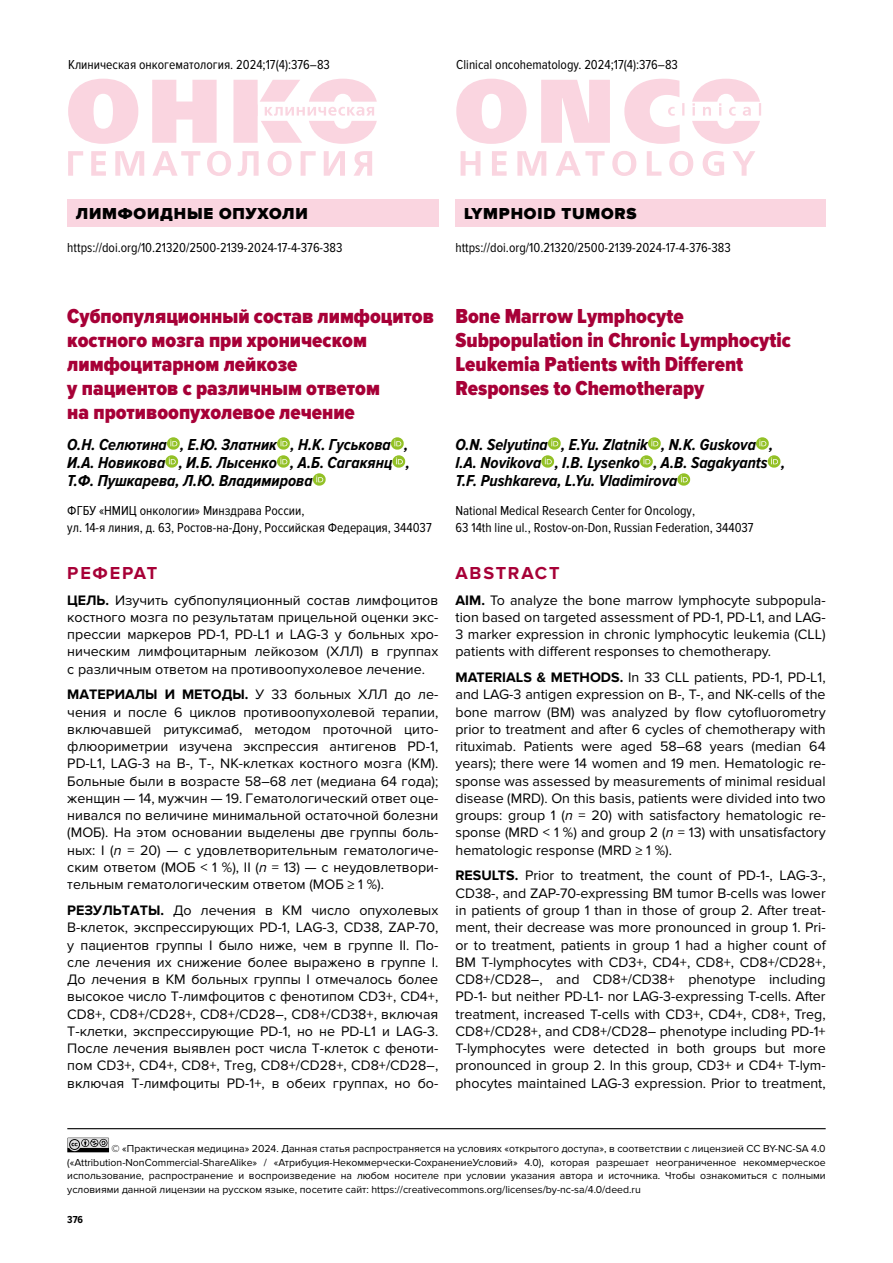
<style>
.page{position:relative;width:893px;height:1263px;background:#fff}
.page>*{position:absolute;margin:0;border:0;box-sizing:border-box;transform-origin:0 0}
.Name_Ing{font:900 21px/24px "Proxima Nova Cond";color:#a70037}
.Реферат_н{font:700 18px "Proxima Nova";letter-spacing:.1em;color:#a70037}
.Autor{font:italic 700 16.5px/18px "Proxima Nova Cond";color:#000;text-align:justify}
.Rubrica{font:900 16.5px "Proxima Nova";letter-spacing:.05em;color:#000}
.Leader_ing{font:14.25px/17.2px "Proxima Nova";color:#000;text-align:justify}
.Leader{font:14.25px/17.2px "Proxima Nova";color:#000;text-align:justify}
.Место_раб{font:13.5px/16.5px "Proxima Nova Cond";color:#000}
.doi{font:13.5px "Proxima Nova Cond";color:#000}
.Регалии{font:13.5px "Proxima Nova Cond";color:#000}
.t1{font:10.5px/13.5px "Proxima Nova";color:#000;text-align:justify}
.t2{font:700 10.5px "Proxima Nova Cond";color:#000}
.s1{font-weight:700}
.s2{font-style:italic}
</style>
<div class="page">
<svg style="left:461px;top:151px;width:294px;height:25px"></svg>
<svg style="left:456px;top:79px;width:305px;height:65px"></svg>
<svg style="left:68px;top:79px;width:309px;height:65px"></svg>
<svg style="left:68px;top:151px;width:304px;height:25px"></svg>
<svg style="left:67px;top:1138px;width:42px;height:14px"></svg>
<hr style="left:67px;top:1128px;width:759px;height:1px;background:#000">
<div style="left:67px;top:200px;width:371px;height:27px;background:#fad5e0"></div>
<svg style="left:165px;top:437px;width:15px;height:31px"></svg>
<svg style="left:277px;top:437px;width:13px;height:31px"></svg>
<svg style="left:391px;top:437px;width:14px;height:31px"></svg>
<svg style="left:313px;top:473px;width:13px;height:13px"></svg>
<div style="left:455px;top:200px;width:371px;height:27px;background:#fad5e0"></div>
<svg style="left:541px;top:437px;width:20px;height:31px"></svg>
<svg style="left:640px;top:437px;width:21px;height:31px"></svg>
<svg style="left:756px;top:437px;width:24px;height:31px"></svg>
<svg style="left:677px;top:473px;width:13px;height:13px"></svg>
<p class="Регалии" style="left:68px;top:57px;width:263px">Клиническая онкогематология. 2024;17(4):376–83</p>
<p class="Регалии" style="left:456px;top:57px;width:223px">Clinical oncohematology. 2024;17(4):376–83</p>
<p class="Rubrica" style="left:76px;top:204px;width:233px">ЛИМФОИДНЫЕ ОПУХОЛИ</p>
<p class="doi" style="left:67px;top:240px;width:277px">https://doi.org/10.21320/2500-2139-2024-17-4-376-383</p>
<p class="Rubrica" style="left:464px;top:204px;width:174px">LYMPHOID TUMORS</p>
<p class="doi" style="left:455px;top:240px;width:277px">https://doi.org/10.21320/2500-2139-2024-17-4-376-383</p>
<p class="Name_Ing" style="left:67px;top:305px;width:368px">Субпопуляционный состав лимфоцитов костного мозга при хроническом лимфоцитарном лейкозе<br>у пациентов с различным ответом<br>на противоопухолевое лечение</p>
<p class="Autor" style="left:67px;top:436px;width:344px">О.Н. Селютина , Е.Ю. Златник , Н.К. Гуськова , И.А. Новикова , И.Б. Лысенко , А.Б. Сагакянц , Т.Ф. Пушкарева, Л.Ю. Владимирова</p>
<p class="Место_раб" style="left:67px;top:503px;width:366px">ФГБУ «НМИЦ онкологии» Минздрава России,<br>ул. 14-я линия, д. 63, Ростов-на-Дону, Российская Федерация, 344037</p>
<p class="Реферат_н" style="left:67px;top:563px;width:91px">РЕФЕРАТ</p>
<p class="Leader" style="left:67px;top:591px;width:372px"><span class="s1">ЦЕЛЬ.</span> Изучить субпопуляционный состав лимфоцитов костного мозга по результатам прицельной оценки экс&shy;прессии маркеров PD-1, PD-L1 и LAG-3 у больных хро&shy;ническим лимфоцитарным лейкозом (ХЛЛ) в группах с различным ответом на противоопухолевое лечение.</p>
<p class="Leader" style="left:67px;top:686px;width:373px"><span class="s1">МАТЕРИАЛЫ И МЕТОДЫ.</span> У 33 больных ХЛЛ до ле&shy;чения и после 6 циклов противоопухолевой терапии, включавшей ритуксимаб, методом проточной цито&shy;флюориметрии изучена экспрессия антигенов PD-1, PD-L1, LAG-3 на В-, Т-, NK-клетках костного мозга (КМ).<br>Больные были в возрасте 58–68 лет (медиана 64 года); женщин — 14, мужчин — 19. Гематологический ответ оце&shy;нивался по величине минимальной остаточной болезни (МОБ). На этом основании выделены две группы боль&shy;ных: I (<span class="s2">n</span> = 20) — с удовлетворительным гематологиче&shy;ским ответом (МОБ &lt; 1 %), II (<span class="s2">n</span> = 13) — с неудовлетвори&shy;тельным гематологическим ответом (МОБ ≥ 1 %).</p>
<p class="Leader" style="left:67px;top:902px;width:373px"><span class="s1">РЕЗУЛЬТАТЫ.</span> До лечения в КМ число опухолевых В-клеток, экспрессирующих PD-1, LAG-3, CD38, ZAP-70, у пациентов группы I было ниже, чем в группе II. По&shy;сле лечения их снижение более выражено в группе I.<br>До лечения в КМ больных группы I отмечалось более высокое число Т-лимфоцитов с фенотипом CD3+, CD4+, CD8+, CD8+/CD28+, CD8+/CD28–, CD8+/CD38+, включая Т-клетки, экспрессирующие PD-1, но не PD-L1 и LAG-3.<br>После лечения выявлен рост числа Т-клеток с феноти&shy;пом CD3+, CD4+, CD8+, Treg, CD8+/CD28+, CD8+/CD28–, включая Т-лимфоциты PD-1+, в обеих группах, но бо-</p>
<p class="Name_Ing" style="left:455px;top:305px;width:337px">Bone Marrow Lymphocyte<br>Subpopulation in Chronic Lymphocytic<br>Leukemia Patients with Different<br>Responses to Chemotherapy</p>
<p class="Autor" style="left:455px;top:436px;width:331px;text-align:left">O.N. Selyutina , E.Yu. Zlatnik , N.K. Guskova ,<br>I.A. Novikova , I.B. Lysenko , A.B. Sagakyants ,<br>T.F. Pushkareva, L.Yu. Vladimirova</p>
<p class="Место_раб" style="left:455px;top:503px;width:300px">National Medical Research Center for Oncology,<br>63 14th line ul., Rostov-on-Don, Russian Federation, 344037</p>
<p class="Реферат_н" style="left:455px;top:563px;width:106px">ABSTRACT</p>
<p class="Leader_ing" style="left:455px;top:591px;width:372px"><span class="s1">AIM.</span> To analyze the bone marrow lymphocyte subpopula&shy;tion based on targeted assessment of PD-1, PD-L1, and LAG-3 marker expression in chronic lymphocytic leukemia (CLL) patients with different responses to chemotherapy.</p>
<p class="Leader_ing" style="left:455px;top:669px;width:372px"><span class="s1">MATERIALS &amp; METHODS.</span> In 33 CLL patients, PD-1, PD-L1, and LAG-3 antigen expression on В-, Т-, and NK-cells of the bone marrow (BM) was analyzed by flow cytofluorometry prior to treatment and after 6 cycles of chemotherapy with rituximab. Patients were aged 58–68 years (median 64 years); there were 14 women and 19 men. Hematologic re&shy;sponse was assessed by measurements of minimal residual disease (MRD). On this basis, patients were divided into two groups: group 1 (<span class="s2">n</span> = 20) with satisfactory hematologic re&shy;sponse (MRD &lt; 1 %) and group 2 (<span class="s2">n</span> = 13) with unsatisfactory hematologic response (MRD ≥ 1 %).</p>
<p class="Leader_ing" style="left:455px;top:867px;width:372px"><span class="s1">RESULTS.</span> Prior to treatment, the count of PD-1-, LAG-3-, CD38-, and ZAP-70-expressing BM tumor B-cells was lower in patients of group 1 than in those of group 2. After treat&shy;ment, their decrease was more pronounced in group 1. Pri&shy;or to treatment, patients in group 1 had a higher count of BM T-lymphocytes with CD3+, CD4+, CD8+, CD8+/CD28+, CD8+/CD28–, and CD8+/CD38+ phenotype including PD-1- but neither PD-L1- nor LAG-3-expressing T-cells. After treatment, increased T-cells with CD3+, CD4+, CD8+, Treg, CD8+/CD28+, and CD8+/CD28– phenotype including PD-1+ T-lymphocytes were detected in both groups but more pronounced in group 2. In this group, CD3+ и CD4+ T-lym&shy;phocytes maintained LAG-3 expression. Prior to treatment,</p>
<p class="t1" style="left:67px;top:1142px;width:760px;text-indent:44px">© «Практическая медицина» 2024. Данная статья распространяется на условиях «открытого доступа», в соответствии с лицензией CC BY-NC-SA 4.0 («Attribution-NonCommercial-ShareAlike» / «Атрибуция-Некоммерчески-СохранениеУсловий» 4.0), которая разрешает неограниченное некоммерческое использование, распространение и воспроизведение на любом носителе при условии указания автора и источника. Чтобы ознакомиться с полными условиями данной лицензии на русском языке, посетите сайт: https://creativecommons.org/licenses/by-nc-sa/4.0/deed.ru</p>
<p class="t2" style="left:67px;top:1213px;width:17px">376</p>
</div>
